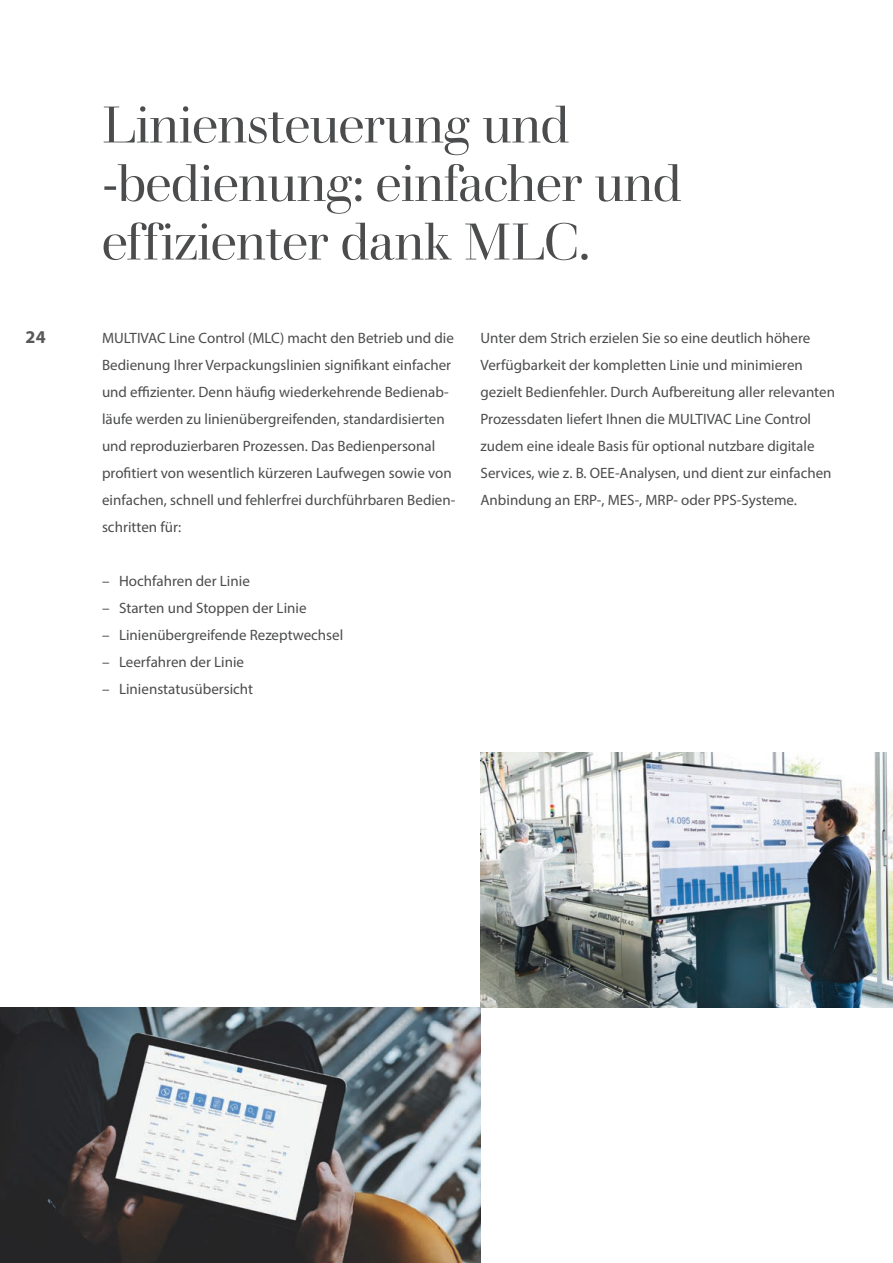
<style>
.page{position:relative;width:893px;height:1263px;background:#fff}
.page>*{position:absolute;margin:0;border:0;box-sizing:border-box;transform-origin:0 0}
.t1{font:51px/58.5px "Walbaum Display";letter-spacing:-.005em;color:#4b4c4d}
.t2{font:700 18px "Myriad Pro";color:#57585a}
.t3{font:15px/27px "Myriad Pro";color:#4b4c4d}
</style>
<div class="page">
<img style="left:0;top:1008px;width:480px;height:255px">
<img style="left:480px;top:753px;width:413px;height:255px">
<p class="t2" style="left:26px;top:325px;width:22px">24</p>
<h1 class="t1" style="left:102px;top:96px;width:581px">Liniensteuerung und -bedienung: einfacher und effizienter dank MLC.</h1>
<p class="t3" style="left:102px;top:324px;width:355px">MULTIVAC Line Control (MLC) macht den Betrieb und die Bedienung Ihrer Verpackungslinien signifikant einfacher und effizienter. Denn häufig wiederkehrende Bedienab&shy;läufe werden zu linienübergreifenden, standardisierten und reproduzierbaren Prozessen. Das Bedienpersonal profitiert von wesentlich kürzeren Laufwegen sowie von einfachen, schnell und fehlerfrei durchführbaren Bedien&shy;schritten für:</p>
<p class="t3" style="left:102px;top:567px;width:149px">– Hochfahren der Linie</p>
<p class="t3" style="left:102px;top:594px;width:206px">– Starten und Stoppen der Linie</p>
<p class="t3" style="left:102px;top:621px;width:243px">– Linienübergreifende Rezeptwechsel</p>
<p class="t3" style="left:102px;top:648px;width:143px">– Leerfahren der Linie</p>
<p class="t3" style="left:102px;top:675px;width:153px">– Linienstatusübersicht</p>
<p class="t3" style="left:480px;top:324px;width:356px">Unter dem Strich erzielen Sie so eine deutlich höhere Verfügbarkeit der kompletten Linie und minimieren gezielt Bedienfehler. Durch Aufbereitung aller relevanten Prozessdaten liefert Ihnen die MULTIVAC Line Control zudem eine ideale Basis für optional nutzbare digitale Services, wie z. B. OEE-Analysen, und dient zur einfachen Anbindung an ERP-, MES-, MRP- oder PPS-Systeme.</p>
</div>
